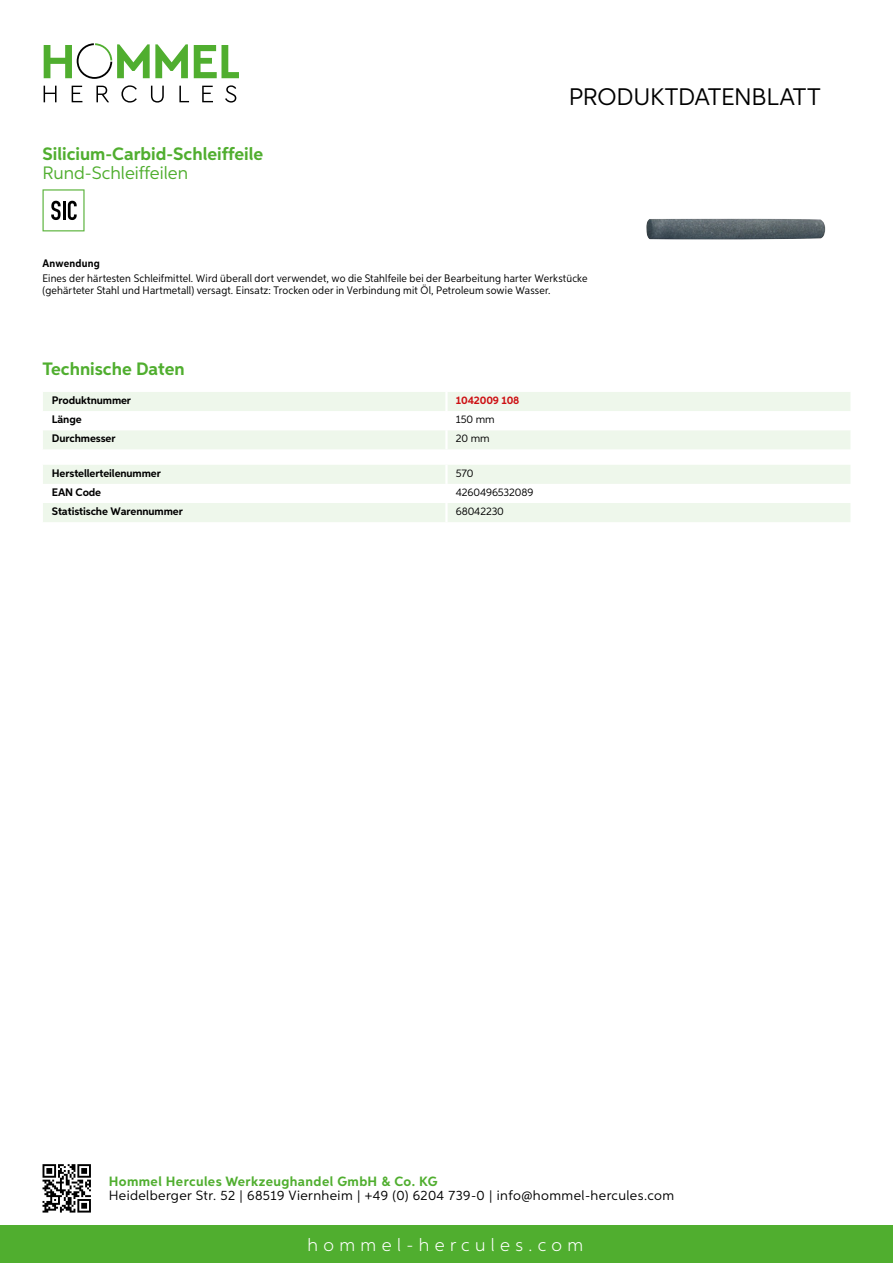
<style>
.page{position:relative;width:893px;height:1263px;background:#fff}
.page>*{position:absolute;margin:0;border:0;box-sizing:border-box;transform-origin:0 0}
.t1{font:24px "Aspira";letter-spacing:-.01em;color:#000}
.t2{font:700 18px "Aspira";color:#50ae2f}
.t3{font:300 18px "Aspira";letter-spacing:.3em;color:#fff}
.t4{font:18px "Aspira";color:#50ae2f}
.t5{font:13.5px "Aspira";letter-spacing:.03em;color:#000}
.t6{font:700 13.5px "Aspira";letter-spacing:.03em;color:#50ae2f}
.t7{font:10.95px/12px "Aspira Nar";letter-spacing:.015em;color:#000}
.t8{font:700 10.95px "Aspira";letter-spacing:-.01em;color:#000}
.t9{font:10.95px "Aspira";letter-spacing:-.01em;color:#000}
.t10{font:700 10.95px "Aspira";letter-spacing:-.01em;color:#cd1013}
.t11{font:700 10.95px "Aspira Nar";letter-spacing:.02em;color:#000}
</style>
<div class="page">
<div style="left:0;top:1226px;width:893px;height:37px;background:#50ae2f"></div>
<svg style="left:43px;top:1164px;width:48px;height:48px"></svg>
<svg style="left:194px;top:45px;width:45px;height:33px"></svg>
<svg style="left:44px;top:43px;width:144px;height:36px"></svg>
<svg style="left:44px;top:86px;width:13px;height:16px"></svg>
<svg style="left:72px;top:86px;width:10px;height:16px"></svg>
<svg style="left:96px;top:86px;width:13px;height:16px"></svg>
<svg style="left:121px;top:85px;width:16px;height:18px"></svg>
<svg style="left:151px;top:86px;width:13px;height:17px"></svg>
<svg style="left:179px;top:86px;width:10px;height:16px"></svg>
<svg style="left:202px;top:86px;width:11px;height:16px"></svg>
<svg style="left:225px;top:85px;width:11px;height:18px"></svg>
<svg style="left:43px;top:392px;width:807px;height:57px"></svg>
<hr style="left:445px;top:430px;width:3px;height:19px;background:#fff">
<svg style="left:43px;top:465px;width:807px;height:57px"></svg>
<hr style="left:445px;top:503px;width:3px;height:19px;background:#fff">
<svg style="left:43px;top:189px;width:42px;height:42px"></svg>
<img style="left:646px;top:219px;width:179px;height:21px">
<h2 class="t2" style="left:43px;top:142px;width:222px">Silicium-Carbid-Schleiffeile</h2>
<h2 class="t4" style="left:43px;top:162px;width:147px">Rund-Schleiffeilen</h2>
<h1 class="t1" style="left:569px;top:82px;width:253px">Produktdatenblatt</h1>
<p class="t11" style="left:43px;top:257px;width:59px">Anwendung</p>
<p class="t7" style="left:43px;top:273px;width:546px">Eines der härtesten Schleifmittel. Wird überall dort verwendet, wo die Stahlfeile bei der Bearbeitung harter Werkstücke (gehärteter Stahl und Hartmetall) versagt. Einsatz: Trocken oder in Verbindung mit Öl, Petroleum sowie Wasser.</p>
<h2 class="t2" style="left:43px;top:358px;width:144px">Technische Daten</h2>
<p class="t8" style="left:52px;top:393px;width:81px">Produktnummer</p>
<p class="t10" style="left:456px;top:393px;width:65px">1042009 108</p>
<p class="t8" style="left:52px;top:412px;width:31px">Länge</p>
<p class="t9" style="left:456px;top:413px;width:40px">150 mm</p>
<p class="t8" style="left:52px;top:432px;width:65px">Durchmesser</p>
<p class="t9" style="left:456px;top:432px;width:35px">20 mm</p>
<p class="t8" style="left:52px;top:466px;width:111px">Herstellerteilenummer</p>
<p class="t9" style="left:456px;top:466px;width:19px">570</p>
<p class="t8" style="left:52px;top:485px;width:51px">EAN Code</p>
<p class="t9" style="left:456px;top:485px;width:79px">4260496532089</p>
<p class="t8" style="left:52px;top:504px;width:132px">Statistische Warennummer</p>
<p class="t9" style="left:456px;top:504px;width:50px">68042230</p>
<p class="t6" style="left:109px;top:1172px;width:330px">Hommel Hercules Werkzeughandel GmbH &amp; Co. KG</p>
<p class="t5" style="left:109px;top:1187px;width:567px">Heidelberger Str. 52 | 68519 Viernheim | +49 (0) 6204 739-0 | info@hommel-hercules.com</p>
<h2 class="t3" style="left:307px;top:1234px;width:277px">hommel-hercules.com</h2>
</div>
